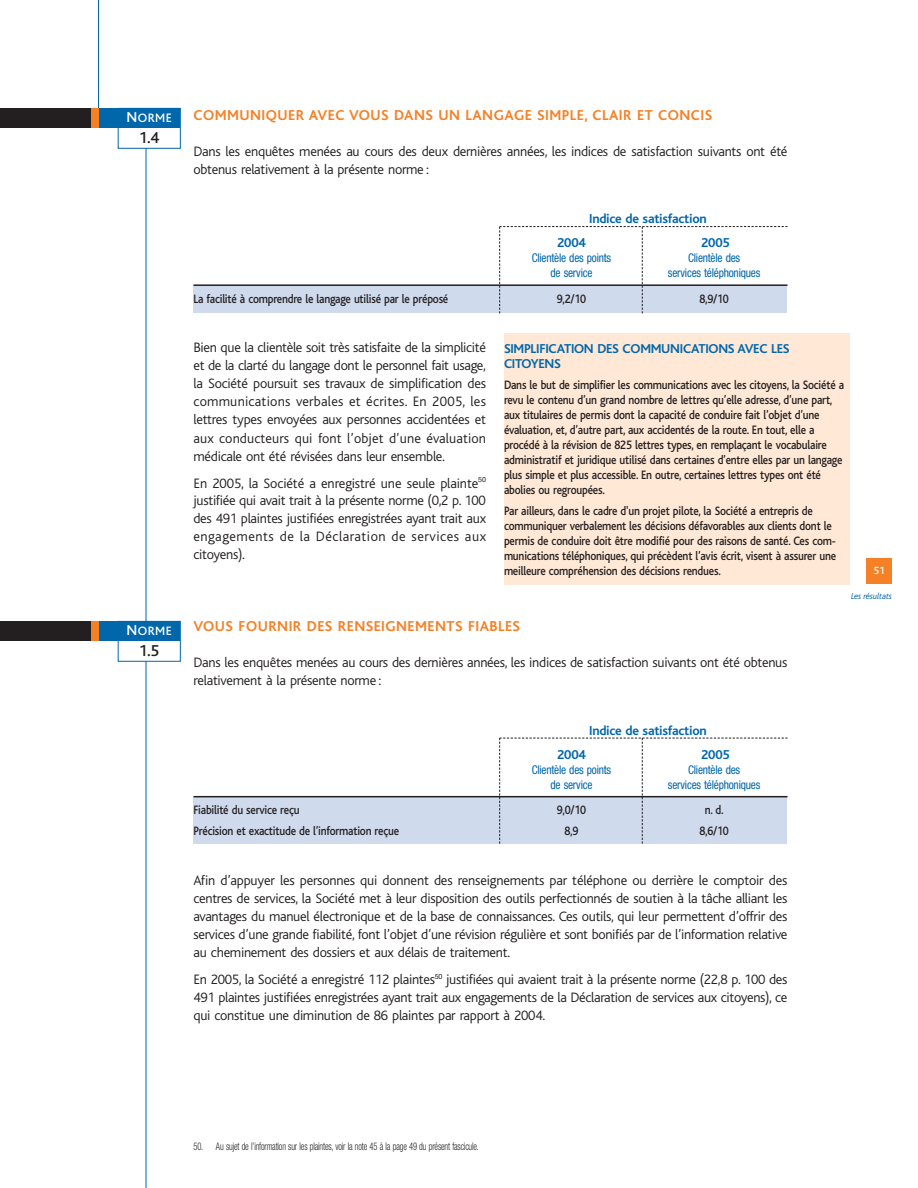
<style>
.page{position:relative;width:918px;height:1188px;background:#fff}
.page>*{position:absolute;margin:0;border:0;box-sizing:border-box;transform-origin:0 0}
.t1{font:500 16.5px "Bliss";color:#231f20}
.t2{font:700 15px "Bliss";letter-spacing:.03em;color:#f58025}
.t3{font:300 14.25px/18px "Bliss";letter-spacing:-.02em;color:#231f20;text-align:justify}
.t4{font:700 13.5px/15px "Bliss";letter-spacing:-.02em;color:#0067ab}
.t5{font:500 12.75px/15px "Bliss";letter-spacing:-.02em;color:#231f20;scale:.88 1}
.t6{font:500 12.75px "Bliss";letter-spacing:.035em;color:#fff}
.t7{font:condensed 12px "Helvetica Neue";letter-spacing:-.02em;color:#0067ab;scale:.95 1}
.t8{font:500 10.8px "Bliss";color:#fff}
.t9{font:300 condensed 10.5px "Helvetica Neue";letter-spacing:-.02em;color:#231f20;scale:.8 1}
.t10{font:italic 300 9px "Bliss";letter-spacing:-.02em;color:#0067ab}
.s1{font-size:15px}
</style>
<div class="page">
<div style="left:504px;top:334px;width:346px;height:251px;background:#ffe8d5"></div>
<div style="left:194px;top:797px;width:594px;height:47px;background:#cfdaed"></div>
<div style="left:194px;top:285px;width:594px;height:28px;background:#cfdaed"></div>
<hr style="left:194px;top:284px;width:594px;height:2px;background:#231f20">
<hr style="left:194px;top:796px;width:594px;height:1px;background:#231f20">
<hr style="left:98px;top:0;width:1px;height:127px;background:#0067ab">
<hr style="left:146px;top:146px;width:1px;height:1042px;background:#0067ab">
<div style="left:118px;top:108px;width:62px;height:40px;background:#fff"></div>
<div style="left:118px;top:108px;width:63px;height:41px;border:1px solid #0067ab"></div>
<div style="left:95px;top:108px;width:85px;height:19px;background:#0067ab"></div>
<div style="left:0;top:108px;width:91px;height:19px;background:#231f20"></div>
<div style="left:91px;top:108px;width:8px;height:19px;background:#f58025"></div>
<div style="left:866px;top:558px;width:26px;height:25px;background:#f58025"></div>
<svg style="left:499px;top:226px;width:289px;height:87px"></svg>
<svg style="left:499px;top:738px;width:289px;height:106px"></svg>
<div style="left:118px;top:621px;width:62px;height:40px;background:#fff"></div>
<div style="left:118px;top:621px;width:63px;height:41px;border:1px solid #0067ab"></div>
<div style="left:97px;top:621px;width:83px;height:19px;background:#0067ab"></div>
<div style="left:0;top:621px;width:91px;height:19px;background:#231f20"></div>
<div style="left:91px;top:621px;width:8px;height:19px;background:#f58025"></div>
<p class="t6" style="left:127px;top:113px;width:47px"><span class="s1">N</span>ORME</p>
<p class="t1" style="left:139px;top:132px;width:22px">1.4</p>
<p class="t6" style="left:127px;top:626px;width:47px"><span class="s1">N</span>ORME</p>
<p class="t1" style="left:139px;top:645px;width:22px">1.5</p>
<p class="t2" style="left:194px;top:110px;width:520px">COMMUNIQUER AVEC VOUS DANS UN LANGAGE SIMPLE, CLAIR ET CONCIS</p>
<p class="t3" style="left:194px;top:143px;width:595px">Dans les enquêtes menées au cours des deux dernières années, les indices de satisfaction suivants ont été obtenus relativement à la présente norme :</p>
<p class="t4" style="left:589px;top:213px;width:119px">Indice de satisfaction</p>
<p class="t4" style="left:557px;top:237px;width:30px">2004</p>
<p class="t4" style="left:701px;top:237px;width:30px">2005</p>
<p class="t7" style="left:532px;top:254px;width:85px">Clientèle des points</p>
<p class="t7" style="left:688px;top:254px;width:56px">Clientèle des</p>
<p class="t7" style="left:551px;top:269px;width:46px">de service</p>
<p class="t7" style="left:668px;top:269px;width:99px">services téléphoniques</p>
<p class="t5" style="left:194px;top:293px;width:291px">La facilité à comprendre le langage utilisé par le préposé</p>
<p class="t5" style="left:557px;top:293px;width:35px">9,2/10</p>
<p class="t5" style="left:699px;top:293px;width:35px">8,9/10</p>
<p class="t3" style="left:194px;top:340px;width:294px">Bien que la clientèle soit très satisfaite de la simplicité et de la clarté du langage dont le personnel fait usage, la Société poursuit ses travaux de simplification des communications verbales et écrites. En 2005, les lettres types envoyées aux personnes accidentées et aux conducteurs qui font l’objet d’une évaluation médicale ont été révisées dans leur ensemble.</p>
<p class="t3" style="left:194px;top:475px;width:294px">En 2005, la Société a enregistré une seule plainte<sup>50 </sup>justifiée qui avait trait à la présente norme (0,2 p. 100 des 491 plaintes justifiées enregistrées ayant trait aux engagements de la Déclaration de services aux citoyens).</p>
<p class="t4" style="left:504px;top:342px;width:287px">SIMPLIFICATION DES COMMUNICATIONS AVEC LES<br>CITOYENS</p>
<p class="t5" style="left:504px;top:378px;width:388px">Dans le but de simplifier les communications avec les citoyens, la Société a revu le contenu d’un grand nombre de lettres qu’elle adresse, d’une part, aux titulaires de permis dont la capacité de conduire fait l’objet d’une évaluation, et, d’autre part, aux accidentés de la route. En tout, elle a procédé à la révision de 825 lettres types, en remplaçant le vocabulaire administratif et juridique utilisé dans certaines d’entre elles par un langage plus simple et plus accessible. En outre, certaines lettres types ont été abolies ou regroupées.</p>
<p class="t5" style="left:504px;top:504px;width:379px">Par ailleurs, dans le cadre d'un projet pilote, la Société a entrepris de communiquer verbalement les décisions défavorables aux clients dont le permis de conduire doit être modifié pour des raisons de santé. Ces com&shy;munications téléphoniques, qui précèdent l’avis écrit, visent à assurer une meilleure compréhension des décisions rendues.</p>
<p class="t8" style="left:873px;top:567px;width:13px">51</p>
<p class="t10" style="left:851px;top:592px;width:42px">Les résultats</p>
<p class="t2" style="left:194px;top:621px;width:328px">VOUS FOURNIR DES RENSEIGNEMENTS FIABLES</p>
<p class="t3" style="left:194px;top:655px;width:596px">Dans les enquêtes menées au cours des dernières années, les indices de satisfaction suivants ont été obtenus relativement à la présente norme :</p>
<p class="t4" style="left:589px;top:724px;width:119px">Indice de satisfaction</p>
<p class="t4" style="left:557px;top:748px;width:30px">2004</p>
<p class="t4" style="left:701px;top:748px;width:30px">2005</p>
<p class="t7" style="left:532px;top:765px;width:85px">Clientèle des points</p>
<p class="t7" style="left:688px;top:765px;width:56px">Clientèle des</p>
<p class="t7" style="left:551px;top:780px;width:46px">de service</p>
<p class="t7" style="left:668px;top:780px;width:99px">services téléphoniques</p>
<p class="t5" style="left:194px;top:804px;width:122px">Fiabilité du service reçu</p>
<p class="t5" style="left:557px;top:804px;width:35px">9,0/10</p>
<p class="t5" style="left:705px;top:804px;width:23px">n. d.</p>
<p class="t5" style="left:194px;top:825px;width:235px">Précision et exactitude de l’information reçue</p>
<p class="t5" style="left:564px;top:825px;width:17px">8,9</p>
<p class="t5" style="left:699px;top:825px;width:35px">8,6/10</p>
<p class="t3" style="left:194px;top:872px;width:596px">Afin d’appuyer les personnes qui donnent des renseignements par téléphone ou derrière le comptoir des centres de services, la Société met à leur disposition des outils perfectionnés de soutien à la tâche alliant les avantages du manuel électronique et de la base de connaissances. Ces outils, qui leur permettent d’offrir des services d’une grande fiabilité, font l’objet d’une révision régulière et sont bonifiés par de l’information relative au cheminement des dossiers et aux délais de traitement.</p>
<p class="t3" style="left:194px;top:971px;width:596px">En 2005, la Société a enregistré 112 plaintes<sup>50</sup> justifiées qui avaient trait à la présente norme (22,8 p. 100 des 491 plaintes justifiées enregistrées ayant trait aux engagements de la Déclaration de services aux citoyens), ce qui constitue une diminution de 86 plaintes par rapport à 2004.</p>
<p class="t9" style="left:194px;top:1143px;width:358px">50. Au sujet de l’information sur les plaintes, voir la note 45 à la page 49 du présent fascicule.</p>
</div>
